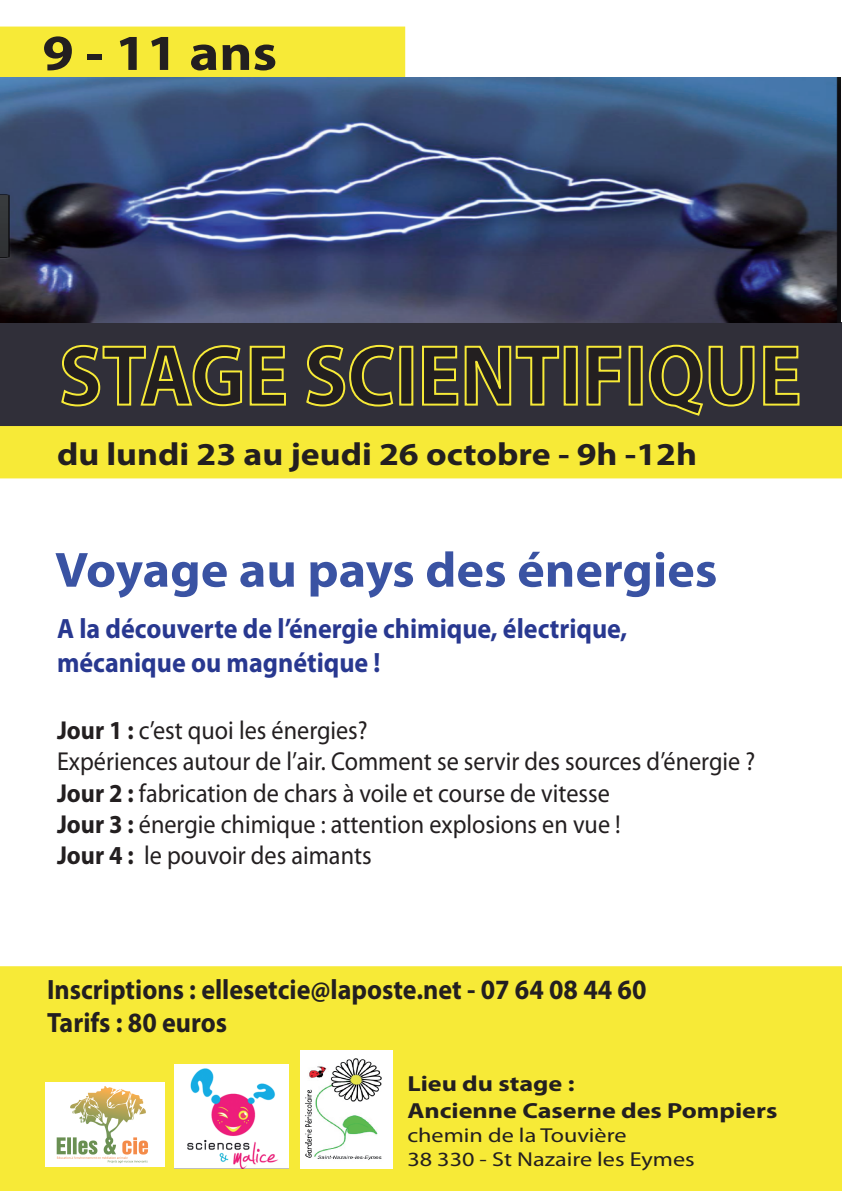
<style>
.page{position:relative;width:842px;height:1191px;background:#fff}
.page>*{position:absolute;margin:0;border:0;box-sizing:border-box;transform-origin:0 0}
.t1{font:700 85.8px "Myriad Pro";color:#231f20;scale:.93 1}
.t2{font:700 50.6px "Myriad Pro";color:#231f20;scale:1.12 1}
.t3{font:700 49.8px "Myriad Pro";color:#3a53a3;scale:1.05 1}
.t4{font:700 32px "Myriad Pro";color:#231f20;scale:1.12 1}
.t5{font:700 28px/33.6px "Myriad Pro";color:#283890;scale:.93 1}
.t6{font:700 28px/33.6px "Myriad Pro";color:#231f20;scale:.93 1}
.t7{font:26px/31.2px "Myriad Pro";color:#231f20;scale:.93 1}
.t8{font:700 21.8px/26.2px "Myriad Pro";color:#231f20;scale:1.2 1}
.t9{font:20.2px/24.2px "Myriad Pro";color:#231f20;scale:1.2 1}
.s1{font-weight:700}
</style>
<div class="page">
<div style="left:0;top:322px;width:842px;height:106px;background:#302f39"></div>
<svg style="left:61px;top:344px;width:182px;height:63px"></svg>
<svg style="left:249px;top:345px;width:37px;height:61px"></svg>
<svg style="left:306px;top:344px;width:88px;height:63px"></svg>
<div style="left:399px;top:346px;width:14px;height:59px;border:2px solid #f7ea37"></div>
<svg style="left:422px;top:345px;width:138px;height:61px"></svg>
<div style="left:564px;top:346px;width:14px;height:59px;border:2px solid #f7ea37"></div>
<svg style="left:586px;top:345px;width:36px;height:61px"></svg>
<div style="left:628px;top:346px;width:15px;height:59px;border:2px solid #f7ea37"></div>
<svg style="left:648px;top:344px;width:107px;height:72px"></svg>
<svg style="left:763px;top:345px;width:37px;height:61px"></svg>
<div style="left:0;top:28px;width:404px;height:50px;background:#f7ea37"></div>
<div style="left:0;top:27px;width:405px;height:52px;border:2px solid #f7ea37"></div>
<div style="left:0;top:426px;width:842px;height:52px;background:#f7ea37"></div>
<div style="left:0;top:966px;width:842px;height:225px;background:#f7ea37"></div>
<img style="left:45px;top:1082px;width:119px;height:84px">
<img style="left:174px;top:1064px;width:114px;height:104px">
<img style="left:300px;top:1050px;width:92px;height:118px">
<img style="left:0;top:77px;width:841px;height:245px">
<h2 class="t2" style="left:42px;top:20px;width:211px">9 - 11 ans</h2>
<h1 class="t1" style="left:59px;top:320px;width:800px">STAGE SCIENTIFIQUE</h1>
<p class="t4" style="left:57px;top:433px;width:573px">du lundi 23 au jeudi 26 octobre - 9h -12h</p>
<h3 class="t3" style="left:55px;top:537px;width:632px">Voyage au pays des énergies</h3>
<p class="t5" style="left:57px;top:611px;width:615px">A la découverte de l’énergie chimique, électrique, mécanique ou magnétique !</p>
<p class="t7" style="left:57px;top:714px;width:752px"><span class="s1">Jour 1 :</span> c’est quoi les énergies?<br>Expériences autour de l’air. Comment se servir des sources d’énergie ?<br><span class="s1">Jour 2 :</span> fabrication de chars à voile et course de vitesse<br><span class="s1">Jour 3 :</span> énergie chimique : attention explosions en vue !<br><span class="s1">Jour 4 :</span> le pouvoir des aimants</p>
<p class="t6" style="left:47px;top:971px;width:646px">Inscriptions : ellesetcie@laposte.net - 07 64 08 44 60<br>Tarifs : 80 euros</p>
<p class="t8" style="left:407px;top:1070px;width:310px">Lieu du stage :<br>Ancienne Caserne des Pompiers</p>
<p class="t9" style="left:407px;top:1122px;width:241px">chemin de la Touvière<br>38 330 - St Nazaire les Eymes</p>
</div>
